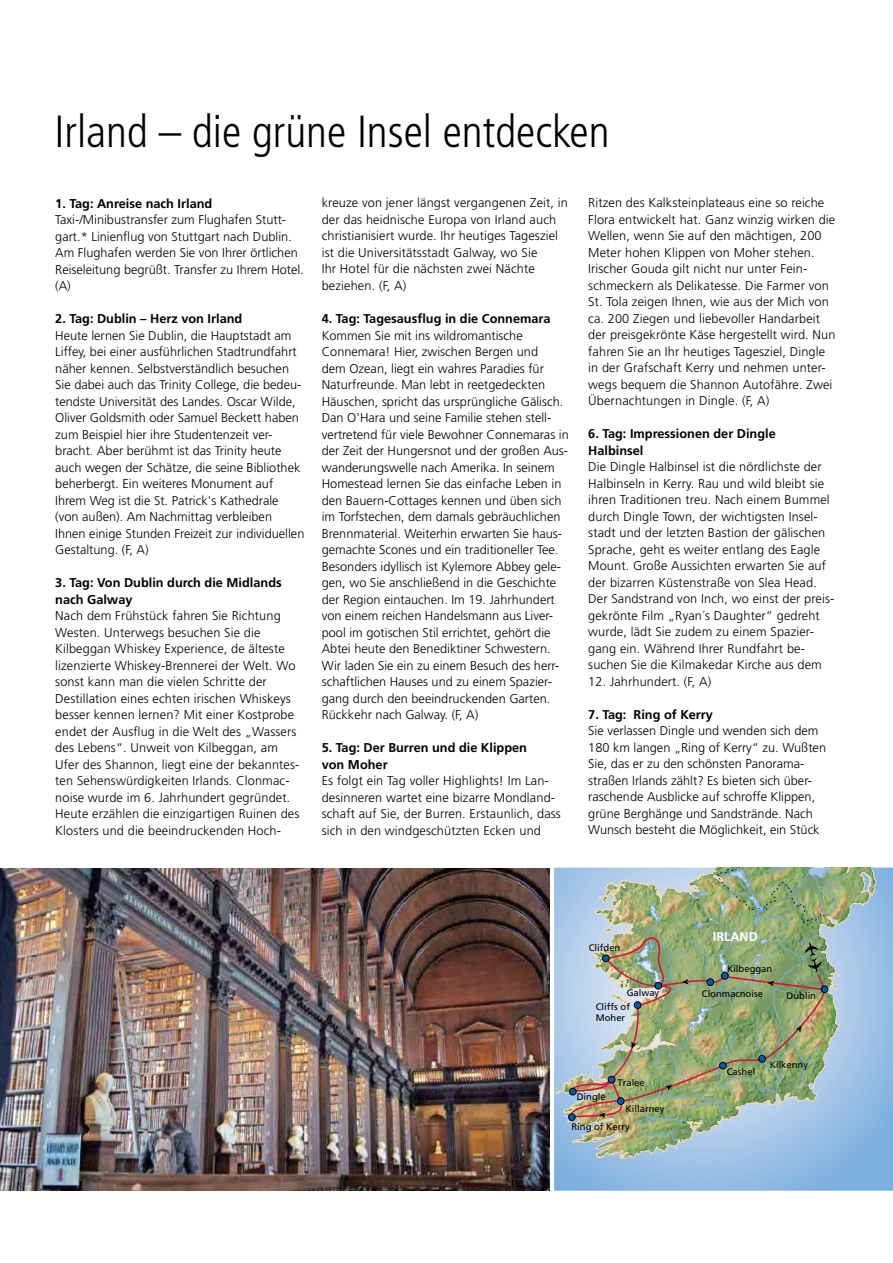
<style>
.page{position:relative;width:893px;height:1263px;background:#fff}
.page>*{position:absolute;margin:0;border:0;box-sizing:border-box;transform-origin:0 0}
.t1{font:300 condensed 45px "Frutiger";color:#000}
.t2{font:300 12.75px/16.5px "Frutiger";color:#000}
.t3{font:700 12.75px/16.5px "Frutiger";color:#000}
.t4{font:700 12.6px "Frutiger";color:#fff}
.t5{font:9.45px/11.1px "Frutiger";color:#000}
</style>
<div class="page">
<img style="left:0;top:869px;width:550px;height:322px">
<img style="left:554px;top:868px;width:323px;height:293px">
<div style="left:720px;top:1062px;width:6px;height:7px;background:#005baa;border-radius:50%"></div>
<div style="left:719px;top:1062px;width:8px;height:7px;border:1px solid #000;border-radius:50%"></div>
<div style="left:759px;top:1055px;width:6px;height:7px;background:#005baa;border-radius:50%"></div>
<div style="left:758px;top:1055px;width:8px;height:7px;border:1px solid #000;border-radius:50%"></div>
<div style="left:821px;top:986px;width:7px;height:6px;background:#005baa;border-radius:50%"></div>
<div style="left:821px;top:985px;width:7px;height:8px;border:1px solid #000;border-radius:50%"></div>
<div style="left:721px;top:972px;width:7px;height:7px;background:#005baa;border-radius:50%"></div>
<div style="left:721px;top:972px;width:8px;height:7px;border:1px solid #000;border-radius:50%"></div>
<div style="left:707px;top:979px;width:7px;height:6px;background:#005baa;border-radius:50%"></div>
<div style="left:707px;top:978px;width:7px;height:8px;border:1px solid #000;border-radius:50%"></div>
<div style="left:655px;top:982px;width:7px;height:7px;background:#005baa;border-radius:50%"></div>
<div style="left:654px;top:982px;width:8px;height:7px;border:1px solid #000;border-radius:50%"></div>
<div style="left:634px;top:1002px;width:7px;height:6px;background:#005baa;border-radius:50%"></div>
<div style="left:634px;top:1001px;width:7px;height:8px;border:1px solid #000;border-radius:50%"></div>
<div style="left:602px;top:955px;width:7px;height:7px;background:#005baa;border-radius:50%"></div>
<div style="left:602px;top:954px;width:8px;height:8px;border:1px solid #000;border-radius:50%"></div>
<div style="left:608px;top:1076px;width:7px;height:7px;background:#005baa;border-radius:50%"></div>
<div style="left:608px;top:1076px;width:7px;height:7px;border:1px solid #000;border-radius:50%"></div>
<div style="left:617px;top:1098px;width:7px;height:6px;background:#005baa;border-radius:50%"></div>
<div style="left:617px;top:1097px;width:7px;height:8px;border:1px solid #000;border-radius:50%"></div>
<div style="left:569px;top:1088px;width:7px;height:7px;background:#005baa;border-radius:50%"></div>
<div style="left:569px;top:1088px;width:8px;height:7px;border:1px solid #000;border-radius:50%"></div>
<div style="left:568px;top:1114px;width:7px;height:6px;background:#005baa;border-radius:50%"></div>
<div style="left:568px;top:1113px;width:8px;height:8px;border:1px solid #000;border-radius:50%"></div>
<h1 class="t1" style="left:55px;top:106px;width:556px">Irland – die grüne Insel entdecken</h1>
<p class="t3" style="left:55px;top:195px;width:159px">1. Tag: Anreise nach Irland</p>
<p class="t2" style="left:55px;top:212px;width:250px">Taxi-/Minibustransfer zum Flughafen Stutt&shy;gart.* Linienflug von Stuttgart nach Dublin.<br>Am Flughafen werden Sie von Ihrer örtlichen Reiseleitung begrüßt. Transfer zu Ihrem Hotel. (A)</p>
<p class="t3" style="left:55px;top:310px;width:189px">2. Tag: Dublin – Herz von Irland</p>
<p class="t2" style="left:55px;top:327px;width:251px">Heute lernen Sie Dublin, die Hauptstadt am Liffey, bei einer ausführlichen Stadtrundfahrt näher kennen. Selbstverständlich besuchen Sie dabei auch das Trinity College, die bedeu&shy;tendste Universität des Landes. Oscar Wilde, Oliver Goldsmith oder Samuel Beckett haben zum Beispiel hier ihre Studentenzeit ver&shy;bracht. Aber berühmt ist das Trinity heute auch wegen der Schätze, die seine Bibliothek beherbergt. Ein weiteres Monument auf Ihrem Weg ist die St. Patrick's Kathedrale (von außen). Am Nachmittag verbleiben Ihnen einige Stunden Freizeit zur individuellen Gestaltung. (F, A)</p>
<p class="t3" style="left:55px;top:574px;width:228px">3. Tag: Von Dublin durch die Midlands nach Galway</p>
<p class="t2" style="left:55px;top:608px;width:246px">Nach dem Frühstück fahren Sie Richtung Westen. Unterwegs besuchen Sie die Kilbeggan Whiskey Experience, de älteste lizenzierte Whiskey-Brennerei der Welt. Wo sonst kann man die vielen Schritte der Destillation eines echten irischen Whiskeys besser kennen lernen? Mit einer Kostprobe endet der Ausflug in die Welt des „Wassers des Lebens“. Unweit von Kilbeggan, am Ufer des Shannon, liegt eine der bekanntes&shy;ten Sehenswürdigkeiten Irlands. Clonmac&shy;noise wurde im 6. Jahrhundert gegründet.<br>Heute erzählen die einzigartigen Ruinen des Klosters und die beeindruckenden Hoch-</p>
<p class="t2" style="left:322px;top:195px;width:248px">kreuze von jener längst vergangenen Zeit, in der das heidnische Europa von Irland auch christianisiert wurde. Ihr heutiges Tagesziel ist die Universitätsstadt Galway, wo Sie<br>Ihr Hotel für die nächsten zwei Nächte beziehen. (F, A)</p>
<p class="t3" style="left:322px;top:310px;width:230px">4. Tag: Tagesausflug in die Connemara</p>
<p class="t2" style="left:322px;top:327px;width:249px">Kommen Sie mit ins wildromantische Connemara! Hier, zwischen Bergen und<br>dem Ozean, liegt ein wahres Paradies für Naturfreunde. Man lebt in reetgedeckten Häuschen, spricht das ursprüngliche Gälisch.<br>Dan O'Hara und seine Familie stehen stell&shy;vertretend für viele Bewohner Connemaras in der Zeit der Hungersnot und der großen Aus&shy;wanderungswelle nach Amerika. In seinem Homestead lernen Sie das einfache Leben in den Bauern-Cottages kennen und üben sich im Torfstechen, dem damals gebräuchlichen Brennmaterial. Weiterhin erwarten Sie haus&shy;gemachte Scones und ein traditioneller Tee.<br>Besonders idyllisch ist Kylemore Abbey gele&shy;gen, wo Sie anschließend in die Geschichte der Region eintauchen. Im 19. Jahrhundert von einem reichen Handelsmann aus Liver&shy;pool im gotischen Stil errichtet, gehört die Abtei heute den Benediktiner Schwestern.<br>Wir laden Sie ein zu einem Besuch des herr&shy;schaftlichen Hauses und zu einem Spazier&shy;gang durch den beeindruckenden Garten.<br>Rückkehr nach Galway. (F, A)</p>
<p class="t3" style="left:322px;top:739px;width:207px">5. Tag: Der Burren und die Klippen von Moher</p>
<p class="t2" style="left:322px;top:772px;width:241px">Es folgt ein Tag voller Highlights! Im Lan&shy;desinneren wartet eine bizarre Mondland&shy;schaft auf Sie, der Burren. Erstaunlich, dass sich in den windgeschützten Ecken und</p>
<p class="t2" style="left:588px;top:195px;width:249px">Ritzen des Kalksteinplateaus eine so reiche Flora entwickelt hat. Ganz winzig wirken die Wellen, wenn Sie auf den mächtigen, 200<br>Meter hohen Klippen von Moher stehen.<br>Irischer Gouda gilt nicht nur unter Fein&shy;schmeckern als Delikatesse. Die Farmer von St. Tola zeigen Ihnen, wie aus der Mich von ca. 200 Ziegen und liebevoller Handarbeit der preisgekrönte Käse hergestellt wird. Nun fahren Sie an Ihr heutiges Tagesziel, Dingle in der Grafschaft Kerry und nehmen unter&shy;wegs bequem die Shannon Autofähre. Zwei Übernachtungen in Dingle. (F, A)</p>
<p class="t3" style="left:588px;top:426px;width:189px">6. Tag: Impressionen der Dingle<br>Halbinsel</p>
<p class="t2" style="left:588px;top:459px;width:248px">Die Dingle Halbinsel ist die nördlichste der Halbinseln in Kerry. Rau und wild bleibt sie ihren Traditionen treu. Nach einem Bummel durch Dingle Town, der wichtigsten Insel&shy;stadt und der letzten Bastion der gälischen Sprache, geht es weiter entlang des Eagle Mount. Große Aussichten erwarten Sie auf der bizarren Küstenstraße von Slea Head.<br>Der Sandstrand von Inch, wo einst der preis&shy;gekrönte Film „Ryan´s Daughter“ gedreht wurde, lädt Sie zudem zu einem Spazier&shy;gang ein. Während Ihrer Rundfahrt be&shy;suchen Sie die Kilmakedar Kirche aus dem</p>
<p class="t2" style="left:588px;top:673px;width:125px">12. Jahrhundert. (F, A)</p>
<p class="t3" style="left:588px;top:706px;width:126px">7. Tag: Ring of Kerry</p>
<p class="t2" style="left:588px;top:723px;width:239px">Sie verlassen Dingle und wenden sich dem 180 km langen „Ring of Kerry“ zu. Wußten Sie, das er zu den schönsten Panorama&shy;straßen Irlands zählt? Es bieten sich über&shy;raschende Ausblicke auf schroffe Klippen, grüne Berghänge und Sandstrände. Nach Wunsch besteht die Möglichkeit, ein Stück</p>
<p class="t5" style="left:589px;top:942px;width:33px">Clifden</p>
<p class="t5" style="left:627px;top:987px;width:34px">Galway</p>
<p class="t5" style="left:596px;top:1001px;width:36px">Cliffs of<br>Moher</p>
<p class="t5" style="left:577px;top:1091px;width:31px">Dingle</p>
<p class="t5" style="left:617px;top:1077px;width:29px">Tralee</p>
<p class="t5" style="left:625px;top:1103px;width:41px">Killarney</p>
<p class="t5" style="left:571px;top:1121px;width:60px">Ring of Kerry</p>
<p class="t4" style="left:713px;top:929px;width:46px">IRLAND</p>
<p class="t5" style="left:727px;top:963px;width:47px">Kilbeggan</p>
<p class="t5" style="left:702px;top:988px;width:63px">Clonmacnoise</p>
<p class="t5" style="left:787px;top:990px;width:31px">Dublin</p>
<p class="t5" style="left:727px;top:1066px;width:30px">Cashel</p>
<p class="t5" style="left:770px;top:1059px;width:40px">Kilkenny</p>
</div>
